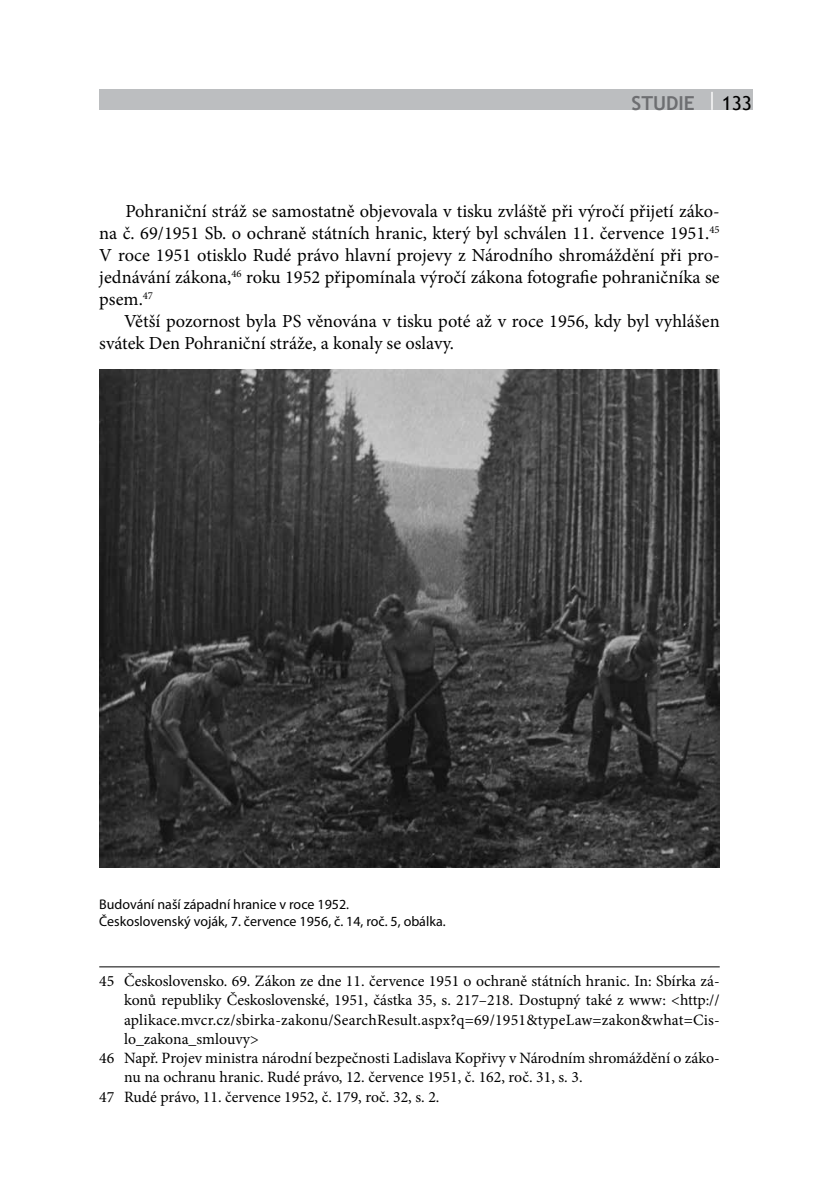
<style>
.page{position:relative;width:819px;height:1191px;background:#fff}
.page>*{position:absolute;margin:0;border:0;box-sizing:border-box;transform-origin:0 0}
.t1{font:700 19.25px "Trebuchet MS";color:#6d6e71}
.t2{font:19.25px "Trebuchet MS";color:#000}
.t3{font:18.38px/21.9px "Minion Pro";color:#000;text-align:justify}
.t4{font:15.75px "Minion Pro";color:#000}
.t5{font:14px/17.5px "Myriad Pro";color:#000}
</style>
<div class="page">
<div style="left:99px;top:89px;width:653px;height:21px;background:#bcbec0"></div>
<hr style="left:99px;top:966px;width:620px;height:1px;background:#000">
<img style="left:99px;top:369px;width:620px;height:498px">
<p class="t1" style="left:631px;top:91px;width:65px">STUDIE</p>
<p class="t2" style="left:721px;top:91px;width:32px">133</p>
<p class="t3" style="left:99px;top:201px;width:622px;text-indent:26px">Pohraniční stráž se samostatně objevovala v tisku zvláště při výročí přijetí záko&shy;na č. 69/1951 Sb. o ochraně státních hranic, který byl schválen 11. července 1951.<sup>45<br></sup>V roce 1951 otisklo Rudé právo hlavní projevy z Národního shromáždění při pro&shy;jednávání zákona,<sup>46</sup> roku 1952 připomínala výročí zákona fotografie pohraničníka se psem.<sup>47</sup></p>
<p class="t3" style="left:99px;top:310px;width:622px;text-indent:25px">Větší pozornost byla PS věnována v tisku poté až v roce 1956, kdy byl vyhlášen svátek Den Pohraniční stráže, a konaly se oslavy.</p>
<p class="t5" style="left:99px;top:895px;width:348px">Budování naší západní hranice v roce 1952.<br>Československý voják, 7. července 1956, č. 14, roč. 5, obálka.</p>
<p class="t4" style="left:99px;top:970px;width:622px">45 Československo. 69. Zákon ze dne 11. července 1951 o ochraně státních hranic. In: Sbírka zá-</p>
<p class="t4" style="left:124px;top:989px;width:597px">konů republiky Československé, 1951, částka 35, s. 217–218. Dostupný také z www: &lt;http://</p>
<p class="t4" style="left:124px;top:1009px;width:597px">aplikace.mvcr.cz/sbirka-zakonu/SearchResult.aspx?q=69/1951&amp;typeLaw=zakon&amp;what=Cis-</p>
<p class="t4" style="left:124px;top:1028px;width:136px">lo_zakona_smlouvy&gt;</p>
<p class="t4" style="left:99px;top:1047px;width:622px">46 Např. Projev ministra národní bezpečnosti Ladislava Kopřivy v Národním shromáždění o záko-</p>
<p class="t4" style="left:124px;top:1066px;width:460px">nu na ochranu hranic. Rudé právo, 12. července 1951, č. 162, roč. 31, s. 3.</p>
<p class="t4" style="left:99px;top:1086px;width:342px">47 Rudé právo, 11. července 1952, č. 179, roč. 32, s. 2.</p>
</div>
